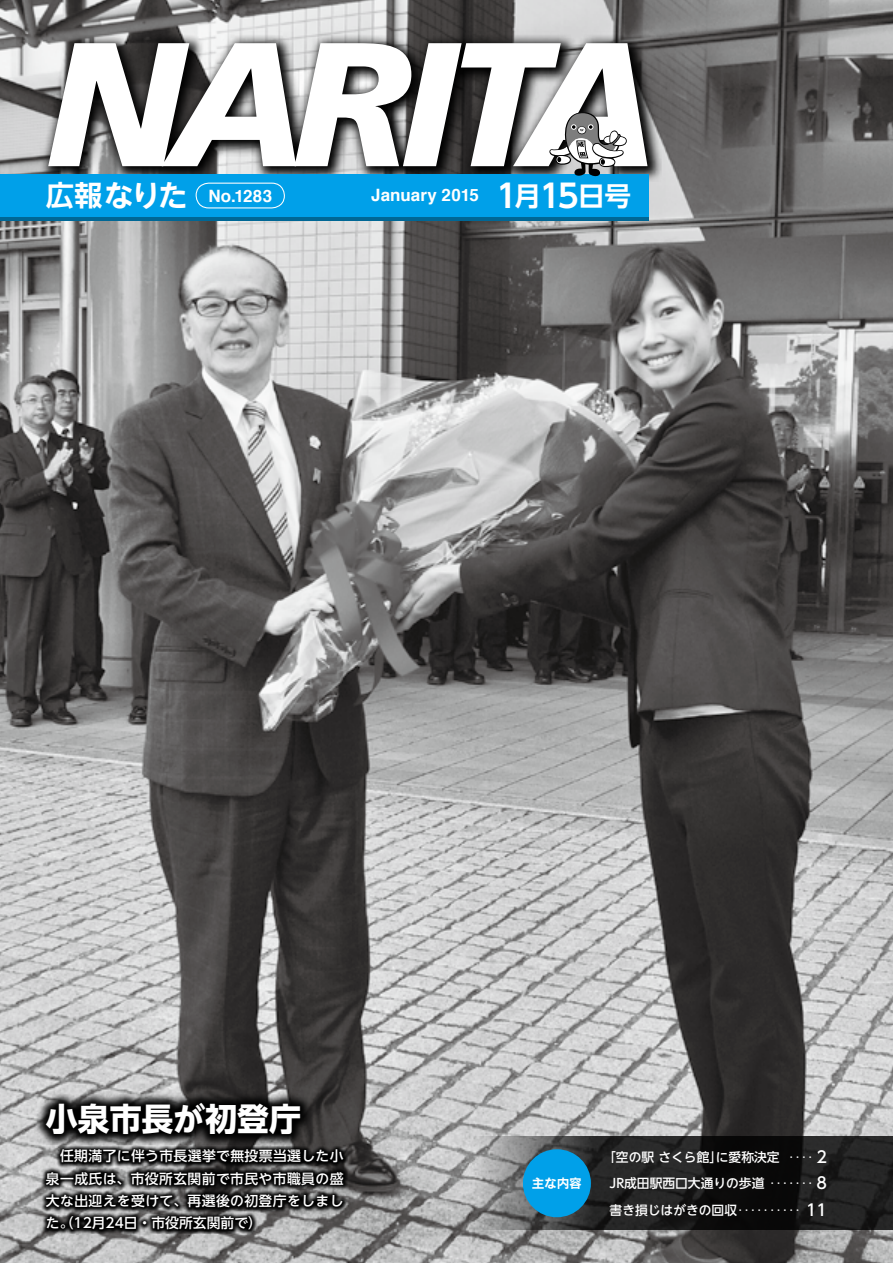
<style>
.page{position:relative;width:893px;height:1263px;background:#fff}
.page>*{position:absolute;margin:0;border:0;box-sizing:border-box;transform-origin:0 0}
.t1{font:700 31.95px "UD Shin Go NT Pro";color:#fff}
.t2{font:700 31.95px "UD Shin Go NT Pro De";color:#fff}
.t3{font:700 30.3px "UD Shin Go NT Pro De";color:#fff}
.t4{font:700 26.55px "UD Shin Go NT Pro De";color:#fff}
.t5{font:700 16.95px "Helvetica";color:#fff}
.t6{font:500 15.9px "UD Shin Go NT Pro";color:#fff}
.t7{font:500 13.8px/22.4px "UD Shin Go NT Pro";letter-spacing:.03em;color:#fff;text-align:justify}
.t8{font:500 12.75px/26.5px "UD Shin Go NT Pro";color:#fff}
.t9{font:12.75px "Rodin Pro B";color:#fff}
.s1{font-size:28.35px}
.s2{font-size:31.95px}
.s3{font-size:15.9px}
.s4{font-weight:300}
</style>
<div class="page">
<img style="left:0;top:0;width:893px;height:1263px">
<svg style="left:469px;top:1136px;width:424px;height:94px"></svg>
<div style="left:523px;top:1149px;width:68px;height:68px;background:#00a0e9;border-radius:50%"></div>
<svg style="left:40px;top:1142px;width:308px;height:92px"></svg>
<svg style="left:32px;top:1088px;width:280px;height:57px"></svg>
<svg style="left:37px;top:32px;width:625px;height:150px"></svg>
<svg style="left:48px;top:43px;width:599px;height:123px"></svg>
<div style="left:0;top:178px;width:648px;height:43px;background:#006795"></div>
<div style="left:0;top:174px;width:648px;height:43px;background:#00a0e9"></div>
<svg style="left:549px;top:112px;width:78px;height:64px"></svg>
<div style="left:196px;top:183px;width:89px;height:25px;border:1px solid #fff;border-radius:13px"></div>
<h2 class="t3" style="left:46px;top:171px;width:144px"><span class="s1">広報</span>なりた</h2>
<p class="t5" style="left:208px;top:182px;width:65px">No.1283</p>
<p class="t5" style="left:371px;top:182px;width:109px">January 2015</p>
<h3 class="t4" style="left:497px;top:174px;width:46px">月<span class="s2">1</span></h3>
<h1 class="t2" style="left:540px;top:170px;width:41px">15</h1>
<h3 class="t4" style="left:578px;top:174px;width:54px">日号</h3>
<h1 class="t1" style="left:46px;top:1092px;width:257px">小泉市長が初登庁</h1>
<p class="t7" style="left:46px;top:1144px;width:299px">　任期満了に伴う市長選挙で無投票当選した小泉一成氏は、市役所玄関前で市民や市職員の盛大な出迎えを受けて、再選後の初登庁をしました。（12月24日・市役所玄関前で(</p>
<p class="t9" style="left:532px;top:1175px;width:52px">主な内容</p>
<p class="t8" style="left:716px;top:1143px;width:113px">に愛称決定 <span class="s3">2</span><span class="s4">・・・・・</span></p>
<p class="t8" style="left:610px;top:1143px;width:219px;text-indent:-6px">「空の駅さくら館」<br>JR成田駅西口大通りの歩道 <span class="s3">8</span><span class="s4">・・・・・・・・</span></p>
<p class="t6" style="left:806px;top:1197px;width:23px">11</p>
<p class="t8" style="left:610px;top:1196px;width:193px">書き損じはがきの回収 <span class="s4">・・・・・・・・・・</span></p>
</div>
